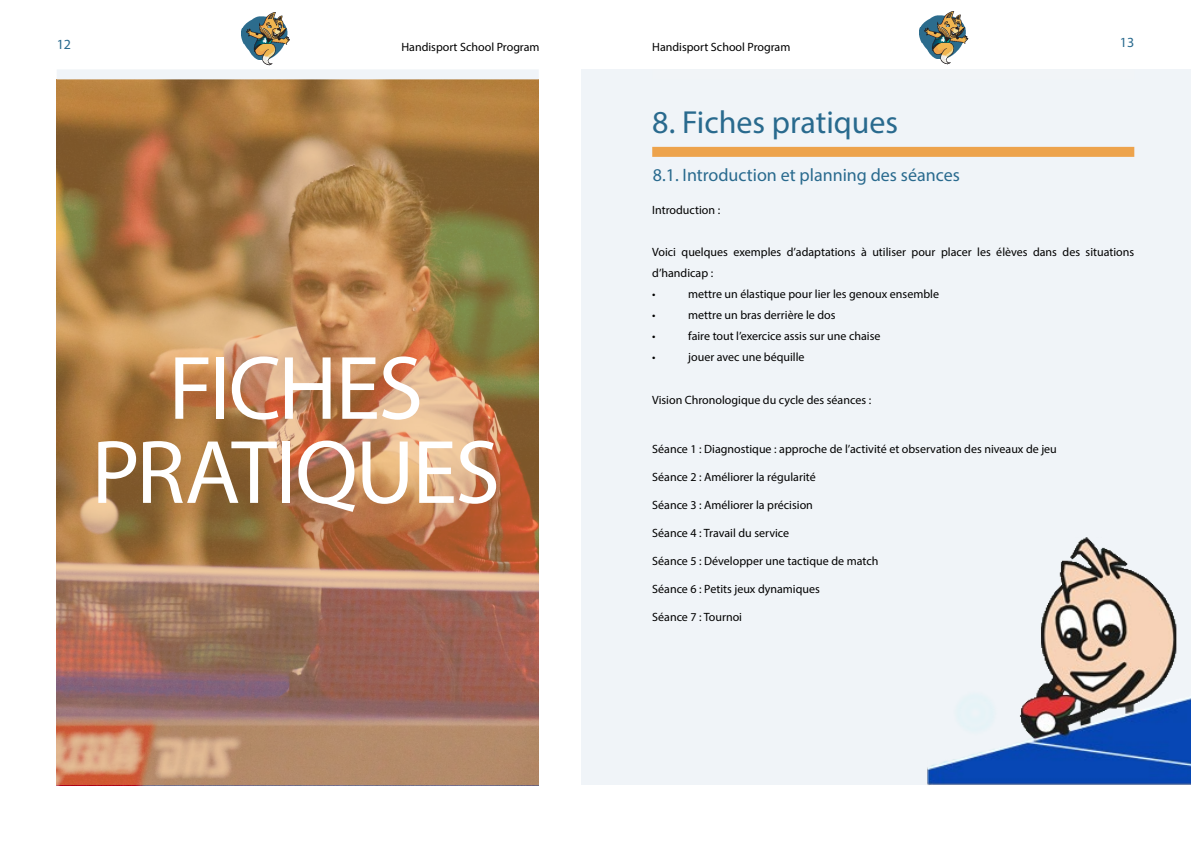
<style>
.page{position:relative;width:1191px;height:842px;background:#fff}
.page>*{position:absolute;margin:0;border:0;box-sizing:border-box;transform-origin:0 0}
.t1{font:91px/84.1px "Myriad Pro";letter-spacing:-.02em;color:#fff;text-align:center}
.t2{font:32px "Myriad Pro";color:#296a8e}
.t3{font:18px "Myriad Pro";color:#296a8e}
.t4{font:14px "Myriad Pro";color:#296a8e}
.t5{font:12px/21px "Myriad Pro";color:#000}
</style>
<div class="page">
<div style="left:581px;top:69px;width:610px;height:716px;background:#f0f4f8"></div>
<img style="left:57px;top:79px;width:482px;height:706px">
<div style="left:652px;top:147px;width:482px;height:10px;background:#eda34c"></div>
<img style="left:927px;top:538px;width:264px;height:247px">
<img style="left:241px;top:12px;width:49px;height:53px">
<img style="left:919px;top:11px;width:50px;height:53px">
<div style="left:57px;top:69px;width:482px;height:10px;background:#f0f4f8"></div>
<p class="t4" style="left:57px;top:36px;width:16px">12</p>
<p class="t4" style="left:1119px;top:34px;width:16px">13</p>
<p class="t5" style="left:401px;top:37px;width:140px">Handisport School Program</p>
<p class="t5" style="left:652px;top:37px;width:140px">Handisport School Program</p>
<h2 class="t2" style="left:652px;top:103px;width:247px">8. Fiches pratiques</h2>
<h3 class="t3" style="left:653px;top:164px;width:308px">8.1. Introduction et planning des séances</h3>
<h1 class="t1" style="left:91px;top:345px;width:410px">FICHES<br>PRATIQUES</h1>
<p class="t5" style="left:652px;top:200px;width:69px">Introduction :</p>
<p class="t5" style="left:652px;top:242px;width:483px">Voici quelques exemples d’adaptations à utiliser pour placer les élèves dans des situations d’handicap :<br>•</p>
<p class="t5" style="left:688px;top:284px;width:252px">mettre un élastique pour lier les genoux ensemble</p>
<p class="t5" style="left:652px;top:305px;width:5px">•</p>
<p class="t5" style="left:688px;top:305px;width:149px">mettre un bras derrière le dos</p>
<p class="t5" style="left:652px;top:326px;width:5px">•</p>
<p class="t5" style="left:688px;top:326px;width:194px">faire tout l’exercice assis sur une chaise</p>
<p class="t5" style="left:652px;top:347px;width:5px">•</p>
<p class="t5" style="left:688px;top:347px;width:118px">jouer avec une béquille</p>
<p class="t5" style="left:652px;top:389px;width:220px">Vision Chronologique du cycle des séances :</p>
<p class="t5" style="left:652px;top:438px;width:406px">Séance 1 : Diagnostique : approche de l’activité et observation des niveaux de jeu</p>
<p class="t5" style="left:652px;top:466px;width:165px">Séance 2 : Améliorer la régularité</p>
<p class="t5" style="left:652px;top:494px;width:162px">Séance 3 : Améliorer la précision</p>
<p class="t5" style="left:652px;top:522px;width:139px">Séance 4 : Travail du service</p>
<p class="t5" style="left:652px;top:550px;width:228px">Séance 5 : Développer une tactique de match</p>
<p class="t5" style="left:652px;top:578px;width:169px">Séance 6 : Petits jeux dynamiques</p>
<p class="t5" style="left:652px;top:606px;width:91px">Séance 7 : Tournoi</p>
</div>
